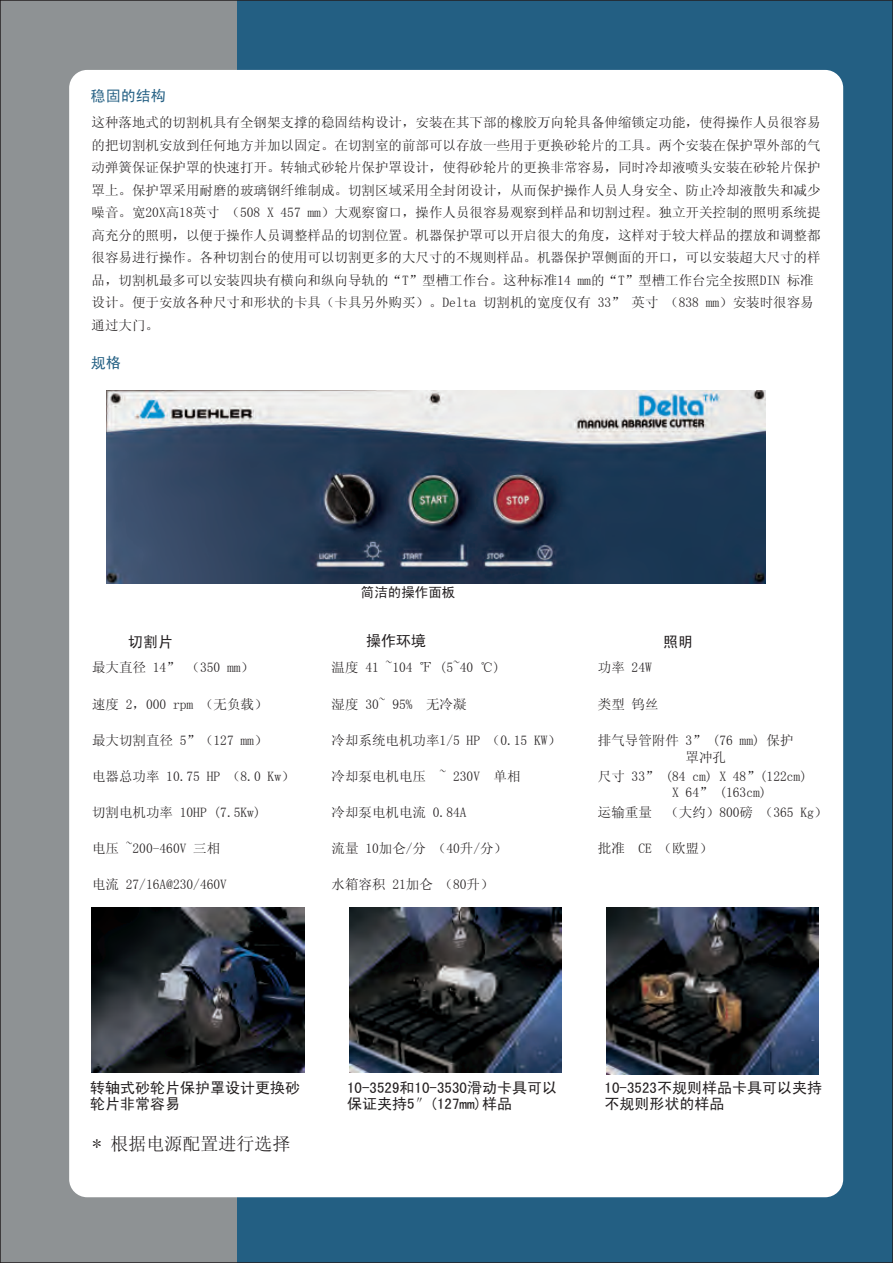
<style>
.page{position:relative;width:893px;height:1263px;background:#235f83}
.page>*{position:absolute;margin:0;border:0;box-sizing:border-box;transform-origin:0 0}
.t1{font:18px "Sim Sun";color:#231f20}
.t2{font:15px/16.5px "Sim Hei";color:#231f20}
.t3{font:15px "Sim Hei";color:#235f83}
.t4{font:13.5px/22.5px "Sim Sun";color:#231f20}
.t5{font:13.5px "Sim Hei";color:#231f20}
</style>
<div class="page">
<div style="left:0;top:0;width:237px;height:1263px;background:#8e9294"></div>
<div style="left:69px;top:70px;width:774px;height:1127px;background:#fff;border-radius:18px"></div>
<img style="left:107px;top:390px;width:658px;height:193px">
<img style="left:92px;top:907px;width:212px;height:165px">
<img style="left:349px;top:907px;width:213px;height:166px">
<img style="left:606px;top:907px;width:213px;height:167px">
<p class="t3" style="left:91px;top:88px;width:76px">稳固的结构</p>
<p class="t4" style="left:92px;top:111px;width:730px">这种落地式的切割机具有全钢架支撑的稳固结构设计，安装在其下部的橡胶万向轮具备伸缩锁定功能，使得操作人员很容易的把切割机安放到任何地方并加以固定。在切割室的前部可以存放一些用于更换砂轮片的工具。两个安装在保护罩外部的气动弹簧保证保护罩的快速打开。转轴式砂轮片保护罩设计，使得砂轮片的更换非常容易，同时冷却液喷头安装在砂轮片保护罩上。保护罩采用耐磨的玻璃钢纤维制成。切割区域采用全封闭设计，从而保护操作人员人身安全、防止冷却液散失和减少噪音。宽20X高18英寸 （508 X 457 mm）大观察窗口，操作人员很容易观察到样品和切割过程。独立开关控制的照明系统提高充分的照明，以便于操作人员调整样品的切割位置。机器保护罩可以开启很大的角度，这样对于较大样品的摆放和调整都很容易进行操作。各种切割台的使用可以切割更多的大尺寸的不规则样品。机器保护罩侧面的开口，可以安装超大尺寸的样品，切割机最多可以安装四块有横向和纵向导轨的“T”型槽工作台。这种标准14 mm的“T”型槽工作台完全按照DIN 标准设计。便于安放各种尺寸和形状的卡具（卡具另外购买）。Delta 切割机的宽度仅有 33” 英寸 （838 mm）安装时很容易通过大门。</p>
<p class="t3" style="left:91px;top:355px;width:31px">规格</p>
<p class="t5" style="left:361px;top:585px;width:96px">简洁的操作面板</p>
<p class="t2" style="left:128px;top:633px;width:46px">切割片</p>
<p class="t2" style="left:366px;top:632px;width:61px">操作环境</p>
<p class="t2" style="left:663px;top:633px;width:31px">照明</p>
<p class="t4" style="left:92px;top:656px;width:163px">最大直径 14” （350 mm）</p>
<p class="t4" style="left:92px;top:693px;width:177px">速度 2，000 rpm （无负载）</p>
<p class="t4" style="left:92px;top:729px;width:177px">最大切割直径 5”（127 mm）</p>
<p class="t4" style="left:92px;top:765px;width:204px">电器总功率 10.75 HP （8.0 Kw）</p>
<p class="t4" style="left:92px;top:801px;width:170px">切割电机功率 10HP (7.5Kw)</p>
<p class="t4" style="left:92px;top:837px;width:130px">电压 ~200-460V 三相</p>
<p class="t4" style="left:92px;top:873px;width:136px">电流 27/16A@230/460V</p>
<p class="t4" style="left:332px;top:656px;width:170px">温度 41 ~104 ℉ (5~40 ℃)</p>
<p class="t4" style="left:332px;top:693px;width:137px">湿度 30~ 95% 无冷凝</p>
<p class="t4" style="left:332px;top:729px;width:231px">冷却系统电机功率1/5 HP （0.15 KW）</p>
<p class="t4" style="left:332px;top:765px;width:191px">冷却泵电机电压 ~ 230V 单相</p>
<p class="t4" style="left:332px;top:801px;width:137px">冷却泵电机电流 0.84A</p>
<p class="t4" style="left:332px;top:837px;width:177px">流量 10加仑/分 （40升/分）</p>
<p class="t4" style="left:332px;top:873px;width:164px">水箱容积 21加仑 （80升）</p>
<p class="t4" style="left:598px;top:656px;width:55px">功率 24W</p>
<p class="t4" style="left:598px;top:693px;width:62px">类型 钨丝</p>
<p class="t4" style="left:686px;top:732px;width:109px;line-height:16.5px;text-indent:-88px">排气导管附件 3” (76 mm) 保护罩冲孔</p>
<p class="t4" style="left:672px;top:768px;width:136px;line-height:16.5px;text-indent:-74px">尺寸 33” (84 cm) X 48”(122cm)<br>X 64” (163cm)</p>
<p class="t4" style="left:598px;top:801px;width:231px">运输重量 （大约）800磅 （365 Kg）</p>
<p class="t4" style="left:598px;top:837px;width:116px">批准 CE （欧盟）</p>
<p class="t2" style="left:90px;top:1079px;width:212px">转轴式砂轮片保护罩设计更换砂轮片非常容易</p>
<p class="t2" style="left:347px;top:1079px;width:212px">10-3529和10-3530滑动卡具可以保证夹持5″(127mm)样品</p>
<p class="t2" style="left:605px;top:1079px;width:219px">10-3523不规则样品卡具可以夹持不规则形状的样品</p>
<h1 class="t1" style="left:92px;top:1134px;width:200px">* 根据电源配置进行选择</h1>
</div>
